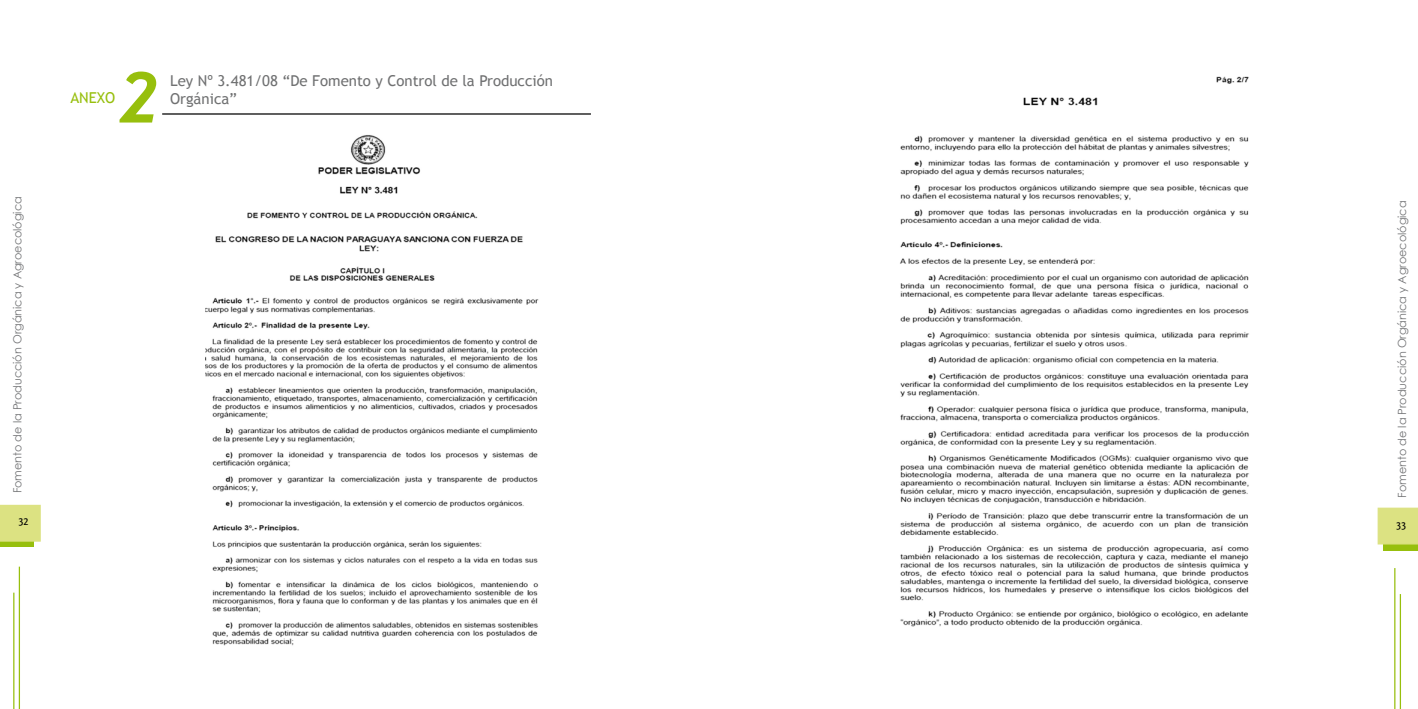
<style>
.page{position:relative;width:1418px;height:709px;background:#fff}
.page>*{position:absolute;margin:0;border:0;box-sizing:border-box;transform-origin:0 0}
.t1{font:italic 700 70px "Trebuchet";color:#97bf0d}
.t2{font:15px/18px "Trebuchet MS";color:#707172}
.t3{font:15px "Trebuchet MS";color:#97bf0d}
.t4{font:11.25px "Century Gothic";color:#727375}
.t5{font:500 11.25px "Qlassik";color:#000}
</style>
<div class="page">
<svg style="left:0;top:541px;width:34px;height:6px"></svg>
<svg style="left:0;top:505px;width:41px;height:36px"></svg>
<hr style="left:19px;top:566px;width:1px;height:143px;background:#97bf0d">
<hr style="left:13px;top:592px;width:1px;height:117px;background:#97bf0d">
<svg style="left:1382px;top:544px;width:35px;height:6px"></svg>
<svg style="left:1377px;top:507px;width:40px;height:37px"></svg>
<hr style="left:1394px;top:568px;width:1px;height:141px;background:#97bf0d">
<hr style="left:1399px;top:594px;width:1px;height:115px;background:#97bf0d">
<hr style="left:162px;top:113px;width:429px;height:2px;background:#000">
<img style="left:205px;top:135px;width:334px;height:511px">
<img style="left:900px;top:76px;width:349px;height:551px">
<p class="t4" style="left:10px;top:493px;width:298px;rotate:-90deg">Fomento de la Producción Orgánica y Agroecológica</p>
<p class="t5" style="left:19px;top:514px;width:11px">32</p>
<h1 class="t1" style="left:118px;top:55px;width:43px">2</h1>
<h2 class="t2" style="left:170px;top:72px;width:384px">Ley Nº 3.481/08 “De Fomento y Control de la Producción<br>Orgánica”</h2>
<h2 class="t3" style="left:70px;top:89px;width:46px">ANEXO</h2>
<p class="t4" style="left:1393px;top:497px;width:298px;rotate:-90deg">Fomento de la Producción Orgánica y Agroecológica</p>
<p class="t5" style="left:1395px;top:518px;width:11px">33</p>
</div>
